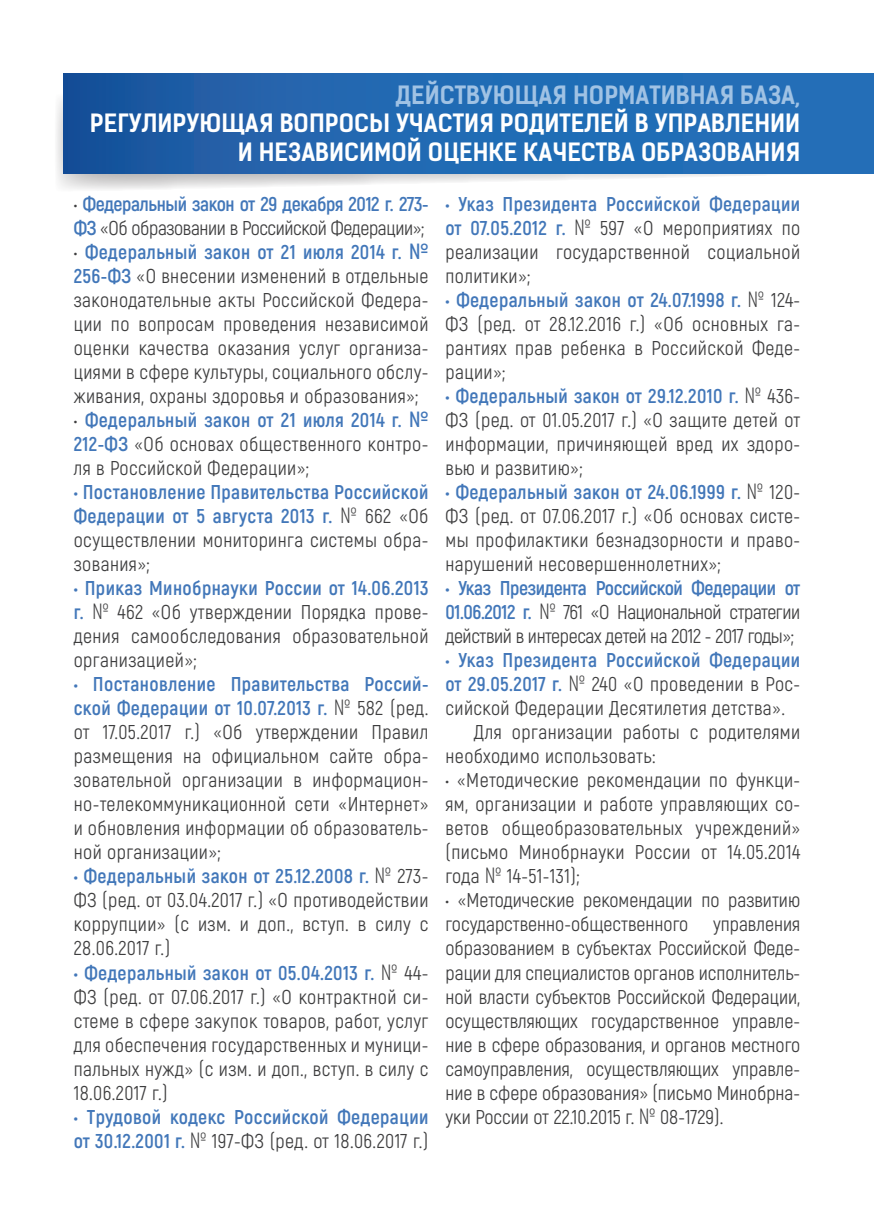
<style>
.page{position:relative;width:874px;height:1225px;background:#fff}
.page>*{position:absolute;margin:0;border:0;box-sizing:border-box;transform-origin:0 0}
.t1{font:24px/28.8px "Kelson Sans Bold RU";color:#fff;text-align:right}
.t2{font:24px "Kelson Sans Bold RU";color:#a0c2e4}
.t3{font:20px/24px "Akrobat";letter-spacing:.02em;color:#3e3e3f;text-align:justify}
.t4{font:700 20px/24px "Akrobat";letter-spacing:.02em;color:#4277b9;text-align:justify}
.t5{font:700 20px/24px "Akrobat";letter-spacing:-.02em;color:#4277b9}
.s1{font-weight:400;color:#3e3e3f}
.s2{font-weight:700;color:#4277b9}
.s3{font-family:"Kelson Sans Regular RU";color:#4277b9}
.s4{font-family:"Kelson Sans Light RU";font-weight:400;color:#3e3e3f}
.s5{font-family:"Kelson Sans Light RU"}
</style>
<div class="page">
<svg style="left:56px;top:74px;width:817px;height:115px"></svg>
<div style="left:64px;top:74px;width:809px;height:99px;background:linear-gradient(to right,#1d59a2,#2475be)"></div>
<p class="t2" style="left:395px;top:80px;width:405px">ДЕЙСТВУЮЩАЯ НОРМАТИВНАЯ БАЗА,</p>
<p class="t1" style="left:90px;top:109px;width:711px">РЕГУЛИРУЮЩАЯ ВОПРОСЫ УЧАСТИЯ РОДИТЕЛЕЙ В УПРАВЛЕНИИ<br>И НЕЗАВИСИМОЙ ОЦЕНКЕ КАЧЕСТВА ОБРАЗОВАНИЯ</p>
<p class="t5" style="left:74px;top:192px;width:356px"><span class="s1">•</span> Федеральный закон от 29 декабря 2012 г. 273-<br>ФЗ <span class="s1">«Об образовании в Российской Федерации»;</span></p>
<p class="t3" style="left:74px;top:240px;width:356px">• <span class="s2">Федеральный закон от 21 июля 2014 г.</span> <span class="s3">№ </span><span class="s2">256-ФЗ</span> «О внесении изменений в отдельные законодательные акты Российской Федера&shy;ции по вопросам проведения независимой оценки качества оказания услуг организа&shy;циями в сфере культуры, социального обслу&shy;живания, охраны здоровья и образования»;</p>
<p class="t3" style="left:74px;top:408px;width:356px">• <span class="s2">Федеральный закон от 21 июля 2014 г.</span> <span class="s3">№ </span><span class="s2">212-ФЗ</span> «Об основах общественного контро&shy;ля в Российской Федерации»;</p>
<p class="t4" style="left:74px;top:480px;width:356px">• Постановление Правительства Российской Федерации от 5 августа 2013 г. <span class="s4">№</span> <span class="s1">662 «Об осуществлении мониторинга системы обра&shy;зования»;</span></p>
<p class="t3" style="left:74px;top:576px;width:356px"><span class="s2">• Приказ Минобрнауки России от 14.06.2013 г.</span> <span class="s5">№</span> 462 «Об утверждении Порядка прове&shy;дения самообследования образовательной организацией»;</p>
<p class="t3" style="left:74px;top:672px;width:356px"><span class="s2">• Постановление Правительства Россий&shy;ской Федерации от 10.07.2013 г.</span> <span class="s5">№</span> 582 (ред. от 17.05.2017 г.) «Об утверждении Правил размещения на официальном сайте обра&shy;зовательной организации в информацион&shy;но-телекоммуникационной сети «Интернет» и обновления информации об образователь&shy;ной организации»;</p>
<p class="t3" style="left:74px;top:864px;width:356px"><span class="s2">• Федеральный закон от 25.12.2008 г.</span> <span class="s5">№</span> 273- ФЗ (ред. от 03.04.2017 г.) «О противодействии коррупции» (с изм. и доп., вступ. в силу с 28.06.2017 г.)</p>
<p class="t3" style="left:74px;top:960px;width:356px"><span class="s2">• Федеральный закон от 05.04.2013 г.</span> <span class="s5">№</span> 44- ФЗ (ред. от 07.06.2017 г.) «О контрактной си&shy;стеме в сфере закупок товаров, работ, услуг для обеспечения государственных и муници&shy;пальных нужд» (с изм. и доп., вступ. в силу с 18.06.2017 г.)</p>
<p class="t4" style="left:74px;top:1104px;width:356px">• Трудовой кодекс Российской Федерации от 30.12.2001 г. <span class="s4">№</span> <span class="s1">197-ФЗ (ред. от 18.06.2017 г.)</span></p>
<p class="t3" style="left:445px;top:192px;width:356px"><span class="s2">• Указ Президента Российской Федерации от 07.05.2012 г.</span> <span class="s5">№</span> 597 «О мероприятиях по реализации государственной социальной политики»;</p>
<p class="t3" style="left:445px;top:288px;width:356px"><span class="s2">• Федеральный закон от 24.07.1998 г.</span> <span class="s5">№</span> 124- ФЗ (ред. от 28.12.2016 г.) «Об основных га&shy;рантиях прав ребенка в Российской Феде&shy;рации»;</p>
<p class="t3" style="left:445px;top:384px;width:356px"><span class="s2">• Федеральный закон от 29.12.2010 г.</span> <span class="s5">№</span> 436- ФЗ (ред. от 01.05.2017 г.) «О защите детей от информации, причиняющей вред их здоро&shy;вью и развитию»;</p>
<p class="t3" style="left:445px;top:480px;width:356px"><span class="s2">• Федеральный закон от 24.06.1999 г.</span> <span class="s5">№</span> 120- ФЗ (ред. от 07.06.2017 г.) «Об основах систе&shy;мы профилактики безнадзорности и право&shy;нарушений несовершеннолетних»;</p>
<p class="t3" style="left:445px;top:576px;width:356px"><span class="s2">• Указ Президента Российской Федерации от 01.06.2012 г.</span> <span class="s5">№</span> 761 «О Национальной стратегии действий в интересах детей на 2012 - 2017 годы»;</p>
<p class="t4" style="left:445px;top:648px;width:356px">• Указ Президента Российской Федерации</p>
<p class="t3" style="left:445px;top:672px;width:356px"><span class="s2">от 29.05.2017 г.</span> <span class="s5">№</span> 240 «О проведении в Рос-</p>
<p class="t3" style="left:445px;top:696px;width:341px">сийской Федерации Десятилетия детства».</p>
<p class="t3" style="left:473px;top:720px;width:328px">Для организации работы с родителями</p>
<p class="t3" style="left:445px;top:744px;width:211px">необходимо использовать:</p>
<p class="t3" style="left:445px;top:768px;width:356px">• «Методические рекомендации по функци&shy;ям, организации и работе управляющих со&shy;ветов общеобразовательных учреждений» (письмо Минобрнауки России от 14.05.2014 года <span class="s5">№</span> 14-51-131);</p>
<p class="t3" style="left:445px;top:888px;width:356px">• «Методические рекомендации по развитию государственно-общественного управления образованием в субъектах Российской Феде&shy;рации для специалистов органов исполнитель&shy;ной власти субъектов Российской Федерации, осуществляющих государственное управле&shy;ние в сфере образования, и органов местного самоуправления, осуществляющих управле&shy;ние в сфере образования» (письмо Минобрна&shy;уки России от 22.10.2015 г. <span class="s5">№</span> 08-1729).</p>
</div>
